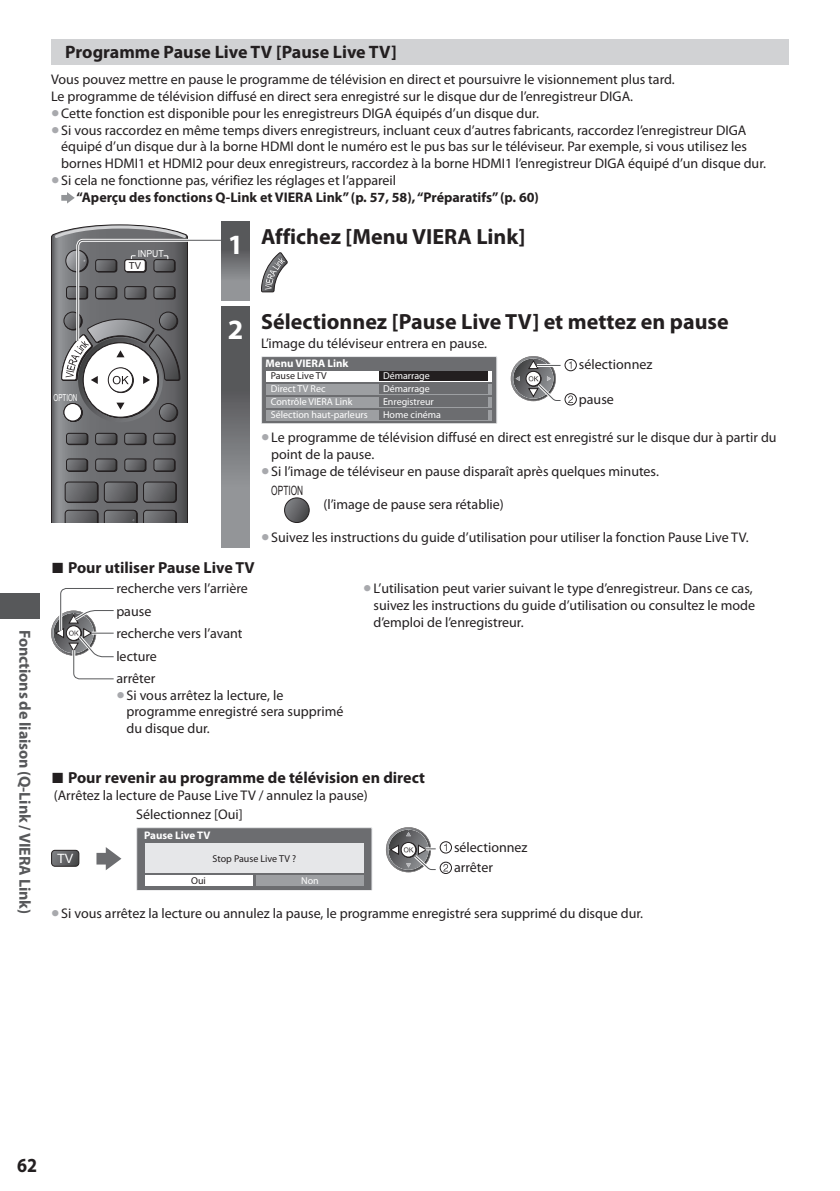
<style>
.page{position:relative;width:840px;height:1191px;background:#fff}
.page>*{position:absolute;margin:0;border:0;box-sizing:border-box;transform-origin:0 0}
.t1{font:700 22px "Myriad Pro";color:#231f20}
.t2{font:700 20px "Myriad Pro";color:#231f20;scale:.9 1}
.t3{font:700 18px "Myriad Pro";color:#231f20}
.t4{font:700 16px "Myriad Pro";color:#231f20}
.t5{font:700 16px "Myriad Pro";letter-spacing:-.01em;color:#57585a}
.t6{font:14px/16.8px "Myriad Pro";color:#231f20}
.t7{font:700 14px/16.8px "Myriad Pro";color:#231f20}
.t8{font:12.8px "Arial";color:#231f20;scale:.65 1}
.t9{font:12.8px "Arial";color:#fff}
.t10{font:700 11px "Myriad Pro";color:#fff}
.t11{font:10px/12.8px "Myriad Pro";color:#fff}
.t12{font:10px "Myriad Pro";color:#231f20}
.t13{font:9.6px "Arial";color:#fff;scale:.65 1}
.t14{font:9.6px "Arial";color:#fff;scale:.9 1}
.t15{font:9.6px "Arial";color:#231f20}
.s1{font-size:30px;color:#a8a9ad}
.s2{font-weight:400;font-size:30px;color:#a8a9ad}
.s3{font-weight:400}
.s4{font-size:28px;color:#fff}
.s5{font-family:"Arial";font-size:22px}
</style>
<div class="page">
<div style="left:0;top:593px;width:40px;height:25px;background:#57585a"></div>
<div style="left:51px;top:40px;width:737px;height:25px;background:#d1d2d4"></div>
<svg style="left:61px;top:192px;width:14px;height:12px"></svg>
<svg style="left:51px;top:234px;width:137px;height:288px;background:#68686b"></svg>
<div style="left:160px;top:404px;width:18px;height:17px;background:#231f20;border-radius:50%"></div>
<div style="left:160px;top:403px;width:18px;height:19px;border:1px solid #231f20;border-radius:50%"></div>
<div style="left:154px;top:433px;width:21px;height:12px;border:1px solid #231f20;border-radius:3px"></div>
<div style="left:125px;top:433px;width:21px;height:12px;border:1px solid #231f20;border-radius:3px"></div>
<div style="left:96px;top:433px;width:21px;height:12px;border:1px solid #231f20;border-radius:3px"></div>
<div style="left:67px;top:433px;width:21px;height:12px;border:1px solid #231f20;border-radius:3px"></div>
<svg style="left:78px;top:337px;width:85px;height:85px"></svg>
<svg style="left:159px;top:403px;width:18px;height:18px"></svg>
<div style="left:159px;top:403px;width:18px;height:18px;border:1px solid #231f20;border-radius:50%"></div>
<div style="left:153px;top:458px;width:22px;height:13px;border:1px solid #231f20;border-radius:3px"></div>
<div style="left:124px;top:458px;width:21px;height:13px;border:1px solid #231f20;border-radius:3px"></div>
<div style="left:95px;top:458px;width:21px;height:13px;border:1px solid #231f20;border-radius:3px"></div>
<svg style="left:154px;top:433px;width:20px;height:11px"></svg>
<div style="left:153px;top:433px;width:22px;height:11px;border:1px solid #231f20;border-radius:3px"></div>
<svg style="left:125px;top:433px;width:20px;height:11px"></svg>
<div style="left:124px;top:433px;width:22px;height:11px;border:1px solid #231f20;border-radius:3px"></div>
<svg style="left:95px;top:433px;width:21px;height:11px"></svg>
<div style="left:95px;top:433px;width:22px;height:11px;border:1px solid #231f20;border-radius:3px"></div>
<svg style="left:57px;top:460px;width:127px;height:62px;background:#626265"></svg>
<svg style="left:66px;top:459px;width:21px;height:12px"></svg>
<div style="left:66px;top:458px;width:21px;height:13px;border:1px solid #231f20;border-radius:3px"></div>
<svg style="left:66px;top:433px;width:21px;height:11px"></svg>
<div style="left:66px;top:433px;width:21px;height:11px;border:1px solid #231f20;border-radius:3px"></div>
<svg style="left:83px;top:343px;width:75px;height:74px"></svg>
<div style="left:87px;top:346px;width:67px;height:67px;background:#fff;border-radius:50%"></div>
<div style="left:109px;top:368px;width:25px;height:25px;border:1px solid #231f20;border-radius:50%"></div>
<svg style="left:108px;top:368px;width:25px;height:24px"></svg>
<div style="left:108px;top:367px;width:25px;height:25px;border:1px solid #231f20;border-radius:50%"></div>
<svg style="left:116px;top:402px;width:8px;height:8px"></svg>
<div style="left:64px;top:403px;width:19px;height:19px;border:1px solid #231f20;border-radius:50%"></div>
<div style="left:64px;top:403px;width:17px;height:18px;background:#fff;border-radius:50%"></div>
<div style="left:64px;top:403px;width:18px;height:18px;border:1px solid #231f20;border-radius:50%"></div>
<svg style="left:53px;top:224px;width:197px;height:160px"></svg>
<div style="left:221px;top:222px;width:28px;height:79px;background:linear-gradient(to bottom,#47484a,#9d9fa3)"></div>
<svg style="left:261px;top:252px;width:26px;height:40px"></svg>
<svg style="left:221px;top:306px;width:28px;height:241px;background:#727376"></svg>
<svg style="left:261px;top:356px;width:236px;height:67px;background:#78797c"></svg>
<div style="left:266px;top:371px;width:226px;height:11px;background:#fff"></div>
<div style="left:379px;top:371px;width:108px;height:10px;background:#231f20"></div>
<div style="left:266px;top:384px;width:226px;height:10px;background:#9d9fa2"></div>
<div style="left:266px;top:397px;width:226px;height:10px;background:#9d9fa2"></div>
<div style="left:266px;top:409px;width:226px;height:11px;background:#9d9fa2"></div>
<div style="left:379px;top:384px;width:108px;height:10px;background:#6c6d70"></div>
<div style="left:379px;top:397px;width:108px;height:10px;background:#6c6d70"></div>
<div style="left:379px;top:410px;width:108px;height:10px;background:#6c6d70"></div>
<div style="left:564px;top:393px;width:12px;height:12px;border:1px solid #231f20;border-radius:50%"></div>
<div style="left:564px;top:359px;width:12px;height:12px;border:1px solid #231f20;border-radius:50%"></div>
<svg style="left:510px;top:356px;width:62px;height:50px"></svg>
<svg style="left:284px;top:498px;width:25px;height:24px"></svg>
<div style="left:284px;top:497px;width:25px;height:26px;border:1px solid #231f20;border-radius:50%"></div>
<svg style="left:51px;top:588px;width:63px;height:92px"></svg>
<svg style="left:52px;top:850px;width:27px;height:16px"></svg>
<div style="left:51px;top:850px;width:28px;height:16px;border:1px solid #231f20;border-radius:3px"></div>
<svg style="left:96px;top:847px;width:25px;height:23px"></svg>
<svg style="left:136px;top:827px;width:236px;height:63px;background:#78797c"></svg>
<div style="left:145px;top:843px;width:218px;height:29px;background:#e6e7e9"></div>
<div style="left:145px;top:875px;width:107px;height:11px;background:#fff"></div>
<div style="left:256px;top:875px;width:107px;height:11px;background:#9d9fa2"></div>
<div style="left:439px;top:862px;width:12px;height:11px;border:1px solid #231f20;border-radius:50%"></div>
<div style="left:439px;top:841px;width:12px;height:12px;border:1px solid #231f20;border-radius:50%"></div>
<svg style="left:386px;top:827px;width:62px;height:47px"></svg>
<p class="t5" style="left:31px;top:630px;width:285px;rotate:90deg">Fonctions de liaison (Q-Link / VIERA Link)</p>
<p class="t3" style="left:65px;top:45px;width:333px">Programme Pause Live TV [Pause Live TV]</p>
<p class="t6" style="left:51px;top:72px;width:625px">Vous pouvez mettre en pause le programme de télévision en direct et poursuivre le visionnement plus tard.<br>Le programme de télévision diffusé en direct sera enregistré sur le disque dur de l’enregistreur DIGA.</p>
<p class="t6" style="left:51px;top:106px;width:489px"><span class="s1">•</span> Cette fonction est disponible pour les enregistreurs DIGA équipés d’un disque dur.</p>
<p class="t6" style="left:61px;top:123px;width:706px;text-indent:-10px"><span class="s1">•</span> Si vous raccordez en même temps divers enregistreurs, incluant ceux d’autres fabricants, raccordez l’enregistreur DIGA équipé d’un disque dur à la borne HDMI dont le numéro est le pus bas sur le téléviseur. Par exemple, si vous utilisez les bornes HDMI1 et HDMI2 pour deux enregistreurs, raccordez à la borne HDMI1 l’enregistreur DIGA équipé d’un disque dur.</p>
<p class="t7" style="left:76px;top:173px;width:463px;text-indent:-25px"><span class="s2">•</span> <span class="s3">Si cela ne fonctionne pas, vérifiez les réglages et l’appareil<br></span>“Aperçu des fonctions Q-Link et VIERA Link” (p. 57, 58), “Préparatifs” (p. 60)</p>
<p class="t13" style="left:53px;top:392px;width:38px">OPTION</p>
<p class="t14" style="left:138px;top:248px;width:30px">INPUT</p>
<p class="t15" style="left:129px;top:261px;width:14px">TV</p>
<h1 class="t1" style="left:228px;top:228px;width:299px"><span class="s4">1</span> Affichez [Menu VIERA Link]</h1>
<h1 class="t1" style="left:228px;top:313px;width:502px"><span class="s4">2</span> Sélectionnez [Pause Live TV] et mettez en pause</h1>
<p class="t6" style="left:261px;top:335px;width:227px">L’image du téléviseur entrera en pause.</p>
<p class="t10" style="left:265px;top:359px;width:84px">Menu VIERA Link</p>
<p class="t12" style="left:270px;top:372px;width:57px">Pause Live TV</p>
<p class="t11" style="left:270px;top:383px;width:98px">Direct TV Rec<br>Contrôle VIERA Link<br>Sélection haut-parleurs</p>
<p class="t11" style="left:383px;top:383px;width:48px">Démarrage</p>
<p class="t6" style="left:578px;top:357px;width:75px">sélectionnez</p>
<p class="t11" style="left:383px;top:370px;width:48px">Démarrage</p>
<p class="t6" style="left:578px;top:392px;width:36px">pause</p>
<p class="t11" style="left:383px;top:396px;width:52px">Enregistreur</p>
<p class="t11" style="left:383px;top:409px;width:60px">Home cinéma</p>
<p class="t6" style="left:271px;top:430px;width:506px;text-indent:-10px"><span class="s1">•</span> Le programme de télévision diffusé en direct est enregistré sur le disque dur à partir du point de la pause.</p>
<p class="t6" style="left:261px;top:464px;width:399px"><span class="s1">•</span> Si l’image de téléviseur en pause disparaît après quelques minutes.</p>
<p class="t8" style="left:271px;top:484px;width:51px">OPTION</p>
<p class="t6" style="left:323px;top:497px;width:182px">(l’image de pause sera rétablie)</p>
<p class="t6" style="left:261px;top:530px;width:489px"><span class="s1">•</span> Suivez les instructions du guide d’utilisation pour utiliser la fonction Pause Live TV.</p>
<p class="t4" style="left:51px;top:561px;width:205px"><span class="s5">■</span> Pour utiliser Pause Live TV</p>
<p class="t6" style="left:116px;top:578px;width:133px;line-height:22.4px">recherche vers l’arrière pause<br>recherche vers l’avant lecture<br>arrêter</p>
<p class="t6" style="left:126px;top:687px;width:218px;text-indent:-10px"><span class="s1">•</span> Si vous arrêtez la lecture, le programme enregistré sera supprimé du disque dur.</p>
<p class="t6" style="left:373px;top:581px;width:383px;text-indent:-10px"><span class="s1">•</span> L’utilisation peut varier suivant le type d’enregistreur. Dans ce cas, suivez les instructions du guide d’utilisation ou consultez le mode d’emploi de l’enregistreur.</p>
<p class="t4" style="left:51px;top:771px;width:375px"><span class="s5">■</span> Pour revenir au programme de télévision en direct</p>
<p class="t6" style="left:136px;top:786px;width:233px;line-height:19px;text-indent:-82px">(Arrêtez la lecture de Pause Live TV / annulez la pause)<br>Sélectionnez [Oui]</p>
<p class="t9" style="left:57px;top:851px;width:18px">TV</p>
<p class="t12" style="left:212px;top:854px;width:85px">Stop Pause Live TV ?</p>
<p class="t12" style="left:191px;top:876px;width:16px">Oui</p>
<p class="t11" style="left:301px;top:875px;width:19px">Non</p>
<p class="t10" style="left:144px;top:831px;width:68px">Pause Live TV</p>
<p class="t6" style="left:454px;top:839px;width:75px">sélectionnez</p>
<p class="t6" style="left:454px;top:860px;width:40px">arrêter</p>
<p class="t6" style="left:51px;top:905px;width:593px"><span class="s1">•</span> Si vous arrêtez la lecture ou annulez la pause, le programme enregistré sera supprimé du disque dur.</p>
<h2 class="t2" style="left:17px;top:1157px;width:24px">62</h2>
</div>
